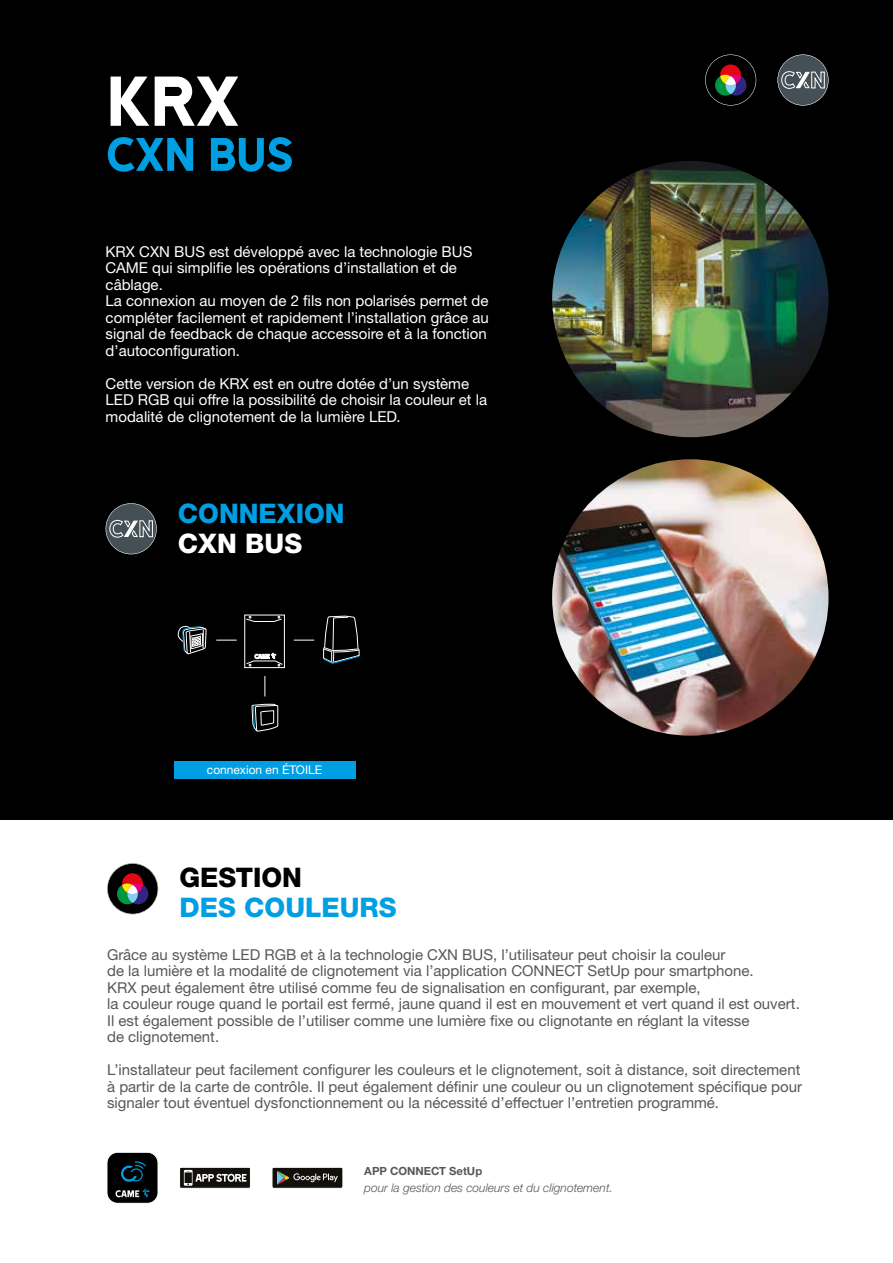
<style>
.page{position:relative;width:893px;height:1263px;background:#fff}
.page>*{position:absolute;margin:0;border:0;box-sizing:border-box;transform-origin:0 0}
.t1{font:81px "Came Type";color:#fff}
.t2{font:54px "Came Type";letter-spacing:-.02em;color:#009fe3}
.t3{font:800 27px "Helvetica Neue LTW1 G";color:#009fe3}
.t4{font:800 27px "Helvetica Neue LTW1 G";color:#000}
.t5{font:800 27px "Helvetica Neue LTW1 G";color:#fff}
.t6{font:15px/16.5px "Helvetica Neue LTW1 G";color:#575756}
.t7{font:15px/16.5px "Helvetica Neue LTW1 G";color:#fff}
.t8{font:italic 300 12px "Helvetica Neue LTW1 G";color:#575756}
.t9{font:12px "Helvetica Neue LTW1 G";color:#fff}
.t10{font:700 11.25px "Helvetica Neue LTW1 G";color:#575756}
</style>
<div class="page">
<div style="left:0;top:0;width:893px;height:820px;background:#000"></div>
<svg style="left:705px;top:55px;width:51px;height:51px"></svg>
<svg style="left:777px;top:55px;width:51px;height:51px"></svg>
<img style="left:552px;top:161px;width:276px;height:276px;border-radius:138px">
<img style="left:552px;top:459px;width:276px;height:277px;border-radius:138px">
<div style="left:107px;top:1152px;width:51px;height:51px;background:#000;border-radius:11px"></div>
<div style="left:107px;top:1152px;width:51px;height:51px;border:1px solid #fff;border-radius:11px"></div>
<svg style="left:121px;top:1161px;width:25px;height:21px"></svg>
<svg style="left:116px;top:1188px;width:33px;height:9px"></svg>
<svg style="left:180px;top:1167px;width:70px;height:21px"></svg>
<svg style="left:184px;top:1170px;width:62px;height:16px"></svg>
<div style="left:179px;top:1167px;width:72px;height:21px;border:1px solid #fff"></div>
<div style="left:272px;top:1167px;width:71px;height:21px;background:#12100b;border-radius:3px"></div>
<svg style="left:277px;top:1171px;width:61px;height:13px"></svg>
<div style="left:272px;top:1167px;width:71px;height:21px;border:1px solid #fff"></div>
<div style="left:174px;top:761px;width:181px;height:17px;background:#009fe3"></div>
<svg style="left:107px;top:863px;width:51px;height:51px"></svg>
<svg style="left:106px;top:503px;width:51px;height:51px"></svg>
<svg style="left:251px;top:704px;width:27px;height:28px"></svg>
<svg style="left:216px;top:640px;width:21px;height:1px"></svg>
<svg style="left:294px;top:640px;width:20px;height:1px"></svg>
<svg style="left:265px;top:676px;width:1px;height:20px"></svg>
<div style="left:244px;top:615px;width:41px;height:53px;border:1px solid #fff"></div>
<svg style="left:246px;top:616px;width:36px;height:6px"></svg>
<svg style="left:246px;top:652px;width:37px;height:14px"></svg>
<svg style="left:178px;top:626px;width:29px;height:29px"></svg>
<svg style="left:323px;top:616px;width:37px;height:48px"></svg>
<h1 class="t1" style="left:106px;top:58px;width:136px">KRX</h1>
<h2 class="t2" style="left:106px;top:126px;width:190px">CXN BUS</h2>
<p class="t7" style="left:106px;top:243px;width:385px">KRX CXN BUS est développé avec la technologie BUS CAME qui simplifie les opérations d’installation et de câblage.<br>La connexion au moyen de 2 fils non polarisés permet de compléter facilement et rapidement l’installation grâce au signal de feedback de chaque accessoire et à la fonction d’autoconfiguration.</p>
<p class="t7" style="left:106px;top:375px;width:383px">Cette version de KRX est en outre dotée d’un système<br>LED RGB qui offre la possibilité de choisir la couleur et la modalité de clignotement de la lumière LED.</p>
<h3 class="t3" style="left:178px;top:497px;width:168px">CONNEXION</h3>
<h3 class="t5" style="left:178px;top:527px;width:126px">CXN BUS</h3>
<p class="t9" style="left:207px;top:762px;width:117px">connexion en ÉTOILE</p>
<h3 class="t4" style="left:179px;top:862px;width:124px">GESTION</h3>
<h3 class="t3" style="left:179px;top:892px;width:219px">DES COULEURS</h3>
<p class="t6" style="left:107px;top:946px;width:694px">Grâce au système LED RGB et à la technologie CXN BUS, l’utilisateur peut choisir la couleur<br>de la lumière et la modalité de clignotement via l’application CONNECT SetUp pour smartphone.<br>KRX peut également être utilisé comme feu de signalisation en configurant, par exemple,<br>la couleur rouge quand le portail est fermé, jaune quand il est en mouvement et vert quand il est ouvert.<br>Il est également possible de l’utiliser comme une lumière fixe ou clignotante en réglant la vitesse<br>de clignotement.</p>
<p class="t6" style="left:107px;top:1061px;width:696px;text-align:justify">L’installateur peut facilement configurer les couleurs et le clignotement, soit à distance, soit directement à partir de la carte de contrôle. Il peut également définir une couleur ou un clignotement spécifique pour signaler tout éventuel dysfonctionnement ou la nécessité d’effectuer l’entretien programmé.</p>
<p class="t10" style="left:364px;top:1164px;width:119px">APP CONNECT SetUp</p>
<p class="t8" style="left:364px;top:1180px;width:250px">pour la gestion des couleurs et du clignotement.</p>
</div>
